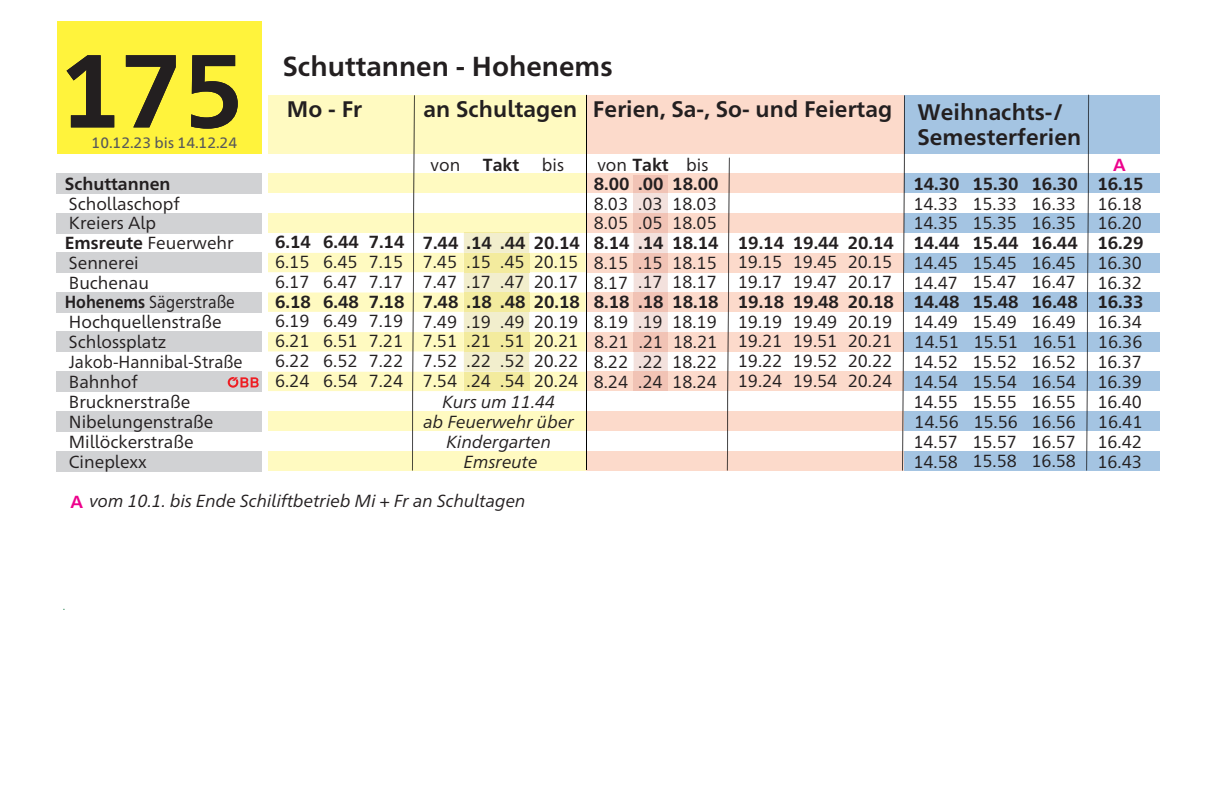
<style>
.page{position:relative;width:1212px;height:787px;background:#fff}
.page>*{position:absolute;margin:0;border:0;box-sizing:border-box;transform-origin:0 0}
.t1{font:700 103.25px "Neue Frutiger 1450 for VV";color:#231f20}
.t2{font:700 27.5px "Neue Frutiger 1450 for VV";color:#231f20}
.t3{font:700 22.5px/25px "Neue Frutiger 1450 for VV";letter-spacing:.005em;color:#231f20}
.t4{font:17.5px/20px "Neue Frutiger 1450 for VV";color:#231f20;text-align:justify}
.t5{font:italic 17.5px/20px "Neue Frutiger 1450 for VV";color:#231f20;text-align:center}
.t6{font:700 17.5px "Neue Frutiger 1450 for VV";color:#231f20}
.t7{font:700 17.5px "Neue Frutiger 1450 for VV";color:#ed028c}
.t8{font:15px "Neue Frutiger 1450 for VV";color:#57585a}
.s1{font-weight:700}
.s2{font-weight:400}
.s3{font-weight:700;font-style:normal;color:#ed028c}
</style>
<div class="page">
<svg style="left:57px;top:94px;width:1102px;height:378px"></svg>
<div style="left:57px;top:252px;width:207px;height:20px;background:#d1d2d4"></div>
<div style="left:57px;top:292px;width:207px;height:20px;background:#d1d2d4"></div>
<div style="left:57px;top:332px;width:207px;height:20px;background:#d1d2d4"></div>
<div style="left:57px;top:372px;width:207px;height:20px;background:#d1d2d4"></div>
<div style="left:57px;top:411px;width:207px;height:20px;background:#d1d2d4"></div>
<div style="left:57px;top:451px;width:207px;height:20px;background:#d1d2d4"></div>
<div style="left:57px;top:21px;width:206px;height:132px;background:#fff33c"></div>
<div style="left:57px;top:213px;width:207px;height:20px;background:#d1d2d4"></div>
<div style="left:57px;top:173px;width:207px;height:20px;background:#d1d2d4"></div>
<div style="left:586px;top:253px;width:318px;height:19px;background:#fcdacb"></div>
<div style="left:586px;top:292px;width:318px;height:20px;background:#fcdacb"></div>
<div style="left:586px;top:332px;width:318px;height:19px;background:#fcdacb"></div>
<div style="left:586px;top:372px;width:318px;height:19px;background:#fcdacb"></div>
<div style="left:586px;top:411px;width:318px;height:19px;background:#fcdacb"></div>
<div style="left:586px;top:451px;width:318px;height:19px;background:#fcdacb"></div>
<div style="left:586px;top:213px;width:318px;height:20px;background:#fcdacb"></div>
<div style="left:586px;top:173px;width:318px;height:20px;background:#fcdacb"></div>
<div style="left:586px;top:95px;width:318px;height:58px;background:#fcdacb"></div>
<div style="left:904px;top:253px;width:255px;height:19px;background:#a4c4e2"></div>
<div style="left:904px;top:292px;width:255px;height:20px;background:#a4c4e2"></div>
<div style="left:904px;top:332px;width:255px;height:19px;background:#a4c4e2"></div>
<div style="left:904px;top:372px;width:255px;height:19px;background:#a4c4e2"></div>
<div style="left:904px;top:411px;width:255px;height:19px;background:#a4c4e2"></div>
<div style="left:904px;top:451px;width:255px;height:19px;background:#a4c4e2"></div>
<div style="left:904px;top:213px;width:255px;height:20px;background:#a4c4e2"></div>
<div style="left:904px;top:173px;width:255px;height:20px;background:#a4c4e2"></div>
<div style="left:904px;top:95px;width:255px;height:58px;background:#a4c4e2"></div>
<div style="left:634px;top:233px;width:34px;height:139px;background:#f3e1dd"></div>
<div style="left:634px;top:253px;width:34px;height:19px;background:#f1c3b5"></div>
<div style="left:634px;top:292px;width:34px;height:20px;background:#f1c3b5"></div>
<div style="left:634px;top:332px;width:34px;height:19px;background:#f1c3b5"></div>
<div style="left:634px;top:193px;width:34px;height:20px;background:#f3e1dd"></div>
<div style="left:634px;top:372px;width:34px;height:19px;background:#f1c3b5"></div>
<div style="left:634px;top:213px;width:34px;height:20px;background:#f1c3b5"></div>
<div style="left:634px;top:175px;width:34px;height:18px;background:#f1c3b5"></div>
<svg style="left:727px;top:158px;width:2px;height:312px"></svg>
<svg style="left:902px;top:95px;width:3px;height:375px"></svg>
<svg style="left:1086px;top:95px;width:3px;height:375px"></svg>
<div style="left:263px;top:21px;width:5px;height:741px;background:#fff"></div>
<hr style="left:586px;top:95px;width:1px;height:374px;background:#000001">
<svg style="left:228px;top:377px;width:31px;height:10px"></svg>
<svg style="left:268px;top:95px;width:318px;height:375px"></svg>
<div style="left:464px;top:253px;width:65px;height:19px;background:#f3eb9e"></div>
<div style="left:464px;top:292px;width:65px;height:20px;background:#f3eb9e"></div>
<div style="left:464px;top:332px;width:65px;height:19px;background:#f3eb9e"></div>
<div style="left:464px;top:372px;width:65px;height:19px;background:#f3eb9e"></div>
<hr style="left:464px;top:232px;width:65px;height:1px;background:#f3eb9e">
<p class="t1" style="left:59px;top:17px;width:187px">175</p>
<p class="t8" style="left:92px;top:132px;width:147px">10.12.23 bis 14.12.24</p>
<p class="t6" style="left:65px;top:171px;width:107px">Schuttannen</p>
<p class="t4" style="left:69px;top:212px;width:89px">Kreiers Alp</p>
<p class="t4" style="left:69px;top:192px;width:113px">Schollaschopf</p>
<p class="t4" style="left:65px;top:231px;width:179px;text-align:left"><span class="s1">Emsreute</span> Feuerwehr<br>Sennerei<br>Buchenau<br><span class="s1">Hohenems</span> Sägerstraße<br>Hochquellenstraße<br>Schlossplatz<br>Jakob-Hannibal-Straße<br>Bahnhof</p>
<p class="t4" style="left:69px;top:390px;width:146px;text-align:left">Brucknerstraße<br>Nibelungenstraße<br>Millöckerstraße<br>Cineplexx</p>
<p class="t2" style="left:283px;top:47px;width:331px">Schuttannen - Hohenems</p>
<p class="t3" style="left:287px;top:95px;width:77px">Mo - Fr</p>
<p class="t3" style="left:593px;top:95px;width:301px">Ferien, Sa-, So- und Feiertag</p>
<p class="t3" style="left:423px;top:95px;width:155px">an Schultagen</p>
<p class="t4" style="left:430px;top:153px;width:31px">von</p>
<p class="t6" style="left:483px;top:152px;width:38px">Takt</p>
<p class="t4" style="left:542px;top:153px;width:24px">bis</p>
<p class="t6" style="left:597px;top:152px;width:73px"><span class="s2">von</span> Takt</p>
<p class="t4" style="left:686px;top:153px;width:24px">bis</p>
<p class="t6" style="left:594px;top:171px;width:37px">8.00</p>
<p class="t4" style="left:594px;top:212px;width:36px">8.05</p>
<p class="t4" style="left:594px;top:192px;width:36px">8.03</p>
<p class="t6" style="left:638px;top:171px;width:27px">.00</p>
<p class="t4" style="left:638px;top:212px;width:26px">.05</p>
<p class="t4" style="left:638px;top:192px;width:26px">.03</p>
<p class="t6" style="left:672px;top:171px;width:48px">18.00</p>
<p class="t4" style="left:672px;top:212px;width:46px">18.05</p>
<p class="t4" style="left:672px;top:192px;width:46px">18.03</p>
<p class="t3" style="left:917px;top:98px;width:165px">Weihnachts-/<br>Semesterferien</p>
<p class="t6" style="left:913px;top:171px;width:48px">14.30</p>
<p class="t4" style="left:913px;top:212px;width:46px">14.35</p>
<p class="t4" style="left:913px;top:192px;width:46px">14.33</p>
<p class="t6" style="left:972px;top:171px;width:48px">15.30</p>
<p class="t4" style="left:972px;top:212px;width:46px">15.35</p>
<p class="t4" style="left:972px;top:192px;width:46px">15.33</p>
<p class="t6" style="left:1031px;top:171px;width:48px">16.30</p>
<p class="t4" style="left:1031px;top:212px;width:46px">16.35</p>
<p class="t4" style="left:1031px;top:192px;width:46px">16.33</p>
<p class="t4" style="left:275px;top:231px;width:37px"><span class="s1">6.14<br></span>6.15<br>6.17<br><span class="s1">6.18<br></span>6.19<br>6.21<br>6.22<br>6.24</p>
<p class="t4" style="left:323px;top:231px;width:37px"><span class="s1">6.44<br></span>6.45<br>6.47<br><span class="s1">6.48<br></span>6.49<br>6.51<br>6.52<br>6.54</p>
<p class="t4" style="left:369px;top:231px;width:37px"><span class="s1">7.14<br></span>7.15<br>7.17<br><span class="s1">7.18<br></span>7.19<br>7.21<br>7.22<br>7.24</p>
<p class="t4" style="left:423px;top:231px;width:37px"><span class="s1">7.44<br></span>7.45<br>7.47<br><span class="s1">7.48<br></span>7.49<br>7.51<br>7.52<br>7.54</p>
<p class="t4" style="left:467px;top:231px;width:27px"><span class="s1">.14 </span>.15 .17 <span class="s1">.18 </span>.19 .21 .22 .24</p>
<p class="t4" style="left:534px;top:231px;width:48px"><span class="s1">20.14<br></span>20.15<br>20.17<br><span class="s1">20.18<br></span>20.19<br>20.21<br>20.22<br>20.24</p>
<p class="t4" style="left:500px;top:231px;width:27px"><span class="s1">.44 </span>.45 .47 <span class="s1">.48 </span>.49 .51 .52 .54</p>
<p class="t5" style="left:424px;top:390px;width:152px">Kurs um 11.44<br>ab Feuerwehr über<br>Kindergarten<br>Emsreute</p>
<p class="t4" style="left:594px;top:231px;width:37px"><span class="s1">8.14<br></span>8.15<br>8.17<br><span class="s1">8.18<br></span>8.19<br>8.21<br>8.22<br>8.24</p>
<p class="t4" style="left:638px;top:231px;width:27px"><span class="s1">.14 </span>.15 .17 <span class="s1">.18 </span>.19 .21 .22 .24</p>
<p class="t4" style="left:672px;top:231px;width:48px"><span class="s1">18.14<br></span>18.15<br>18.17<br><span class="s1">18.18<br></span>18.19<br>18.21<br>18.22<br>18.24</p>
<p class="t4" style="left:738px;top:231px;width:48px"><span class="s1">19.14<br></span>19.15<br>19.17<br><span class="s1">19.18<br></span>19.19<br>19.21<br>19.22<br>19.24</p>
<p class="t4" style="left:913px;top:231px;width:48px"><span class="s1">14.44<br></span>14.45<br>14.47<br><span class="s1">14.48<br></span>14.49<br>14.51<br>14.52<br>14.54</p>
<p class="t4" style="left:793px;top:231px;width:48px"><span class="s1">19.44<br></span>19.45<br>19.47<br><span class="s1">19.48<br></span>19.49<br>19.51<br>19.52<br>19.54</p>
<p class="t4" style="left:848px;top:231px;width:48px"><span class="s1">20.14<br></span>20.15<br>20.17<br><span class="s1">20.18<br></span>20.19<br>20.21<br>20.22<br>20.24</p>
<p class="t4" style="left:913px;top:390px;width:47px">14.55<br>14.56<br>14.57<br>14.58</p>
<p class="t4" style="left:972px;top:231px;width:48px"><span class="s1">15.44<br></span>15.45<br>15.47<br><span class="s1">15.48<br></span>15.49<br>15.51<br>15.52<br>15.54</p>
<p class="t4" style="left:972px;top:390px;width:47px">15.55<br>15.56<br>15.57<br>15.58</p>
<p class="t4" style="left:1031px;top:231px;width:48px"><span class="s1">16.44<br></span>16.45<br>16.47<br><span class="s1">16.48<br></span>16.49<br>16.51<br>16.52<br>16.54</p>
<p class="t4" style="left:1031px;top:390px;width:46px">16.55<br>16.56<br>16.57<br>16.58</p>
<p class="t5" style="left:71px;top:490px;width:456px"><span class="s3">A</span> vom 10.1. bis Ende Schiliftbetrieb Mi + Fr an Schultagen</p>
<p class="t7" style="left:1113px;top:152px;width:14px">A</p>
<p class="t6" style="left:1097px;top:171px;width:48px">16.15</p>
<p class="t4" style="left:1097px;top:212px;width:46px">16.20</p>
<p class="t4" style="left:1097px;top:192px;width:46px">16.18</p>
<p class="t4" style="left:1097px;top:231px;width:48px"><span class="s1">16.29<br></span>16.30<br>16.32<br><span class="s1">16.33<br></span>16.34<br>16.36<br>16.37<br>16.39</p>
<p class="t4" style="left:1097px;top:390px;width:47px">16.40<br>16.41<br>16.42<br>16.43</p>
</div>
